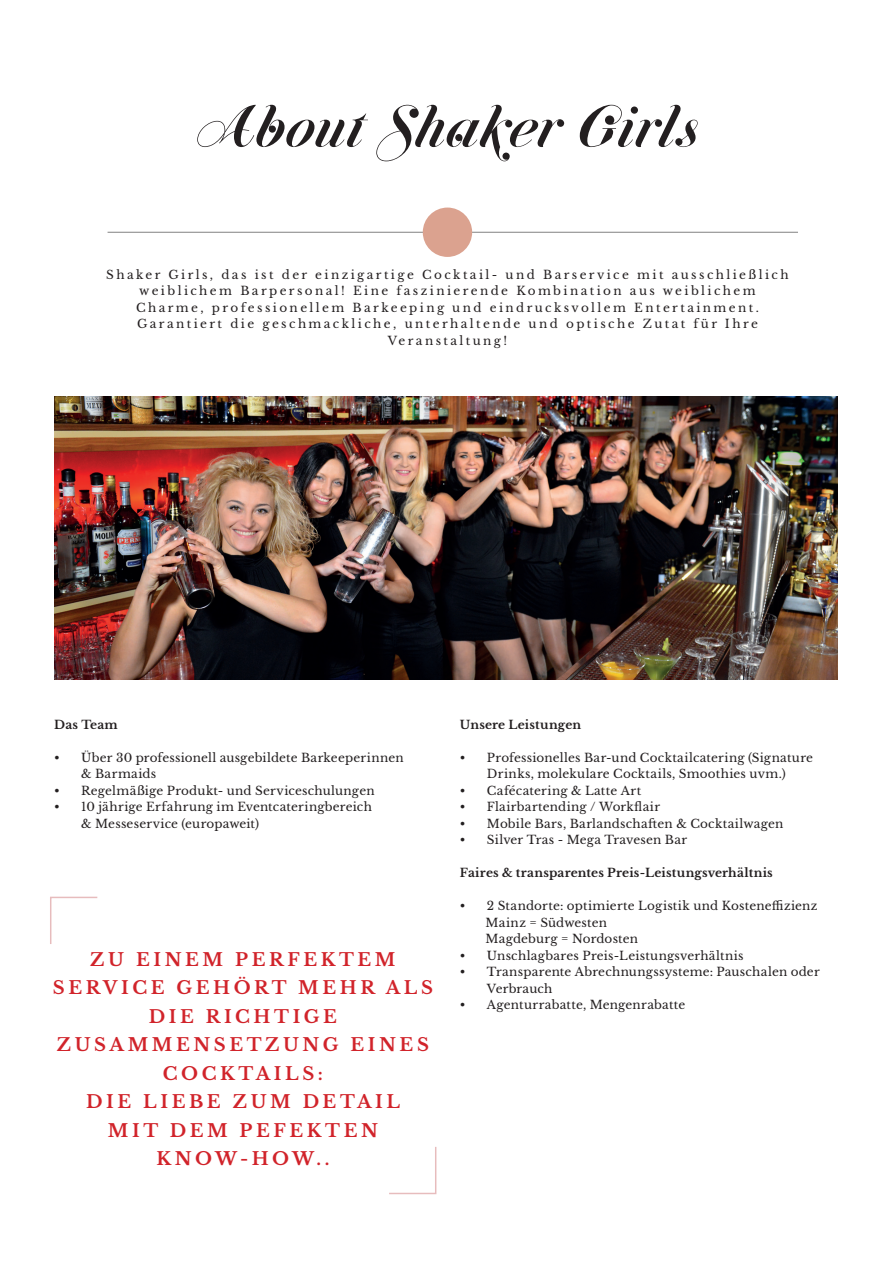
<style>
.page{position:relative;width:893px;height:1263px;background:#fff}
.page>*{position:absolute;margin:0;border:0;box-sizing:border-box;transform-origin:0 0}
.t1{font:500 60px "Jitzu Swash";color:#231f20}
.t2{font:700 18px/28.5px "Libre Baskerville";letter-spacing:.2em;color:#d1232a;text-align:center}
.t3{font:12px/16.5px "Libre Baskerville";letter-spacing:.03em;color:#231f20}
.t4{font:12px/16.5px "Libre Baskerville";letter-spacing:.2em;color:#231f20;text-align:center}
.t5{font:12px/16.5px "Libre Baskerville";letter-spacing:.01em;color:#231f20}
.t6{font:700 12px "Libre Baskerville";letter-spacing:.015em;color:#231f20}
</style>
<div class="page">
<hr style="left:108px;top:232px;width:690px;height:1px;background:#000">
<svg style="left:50px;top:896px;width:48px;height:48px"></svg>
<svg style="left:389px;top:1147px;width:48px;height:48px"></svg>
<div style="left:423px;top:208px;width:49px;height:49px;background:#dba28f;border-radius:50%"></div>
<img style="left:54px;top:397px;width:783px;height:283px">
<h1 class="t1" style="left:197px;top:90px;width:503px">About Shaker Girls</h1>
<p class="t4" style="left:106px;top:266px;width:684px">Shaker Girls, das ist der einzigartige Cocktail- und Barservice mit ausschließlich weiblichem Barpersonal! Eine faszinierende Kombination aus weiblichem Charme, professionellem Barkeeping und eindrucksvollem Entertainment.<br>Garantiert die geschmackliche, unterhaltende und optische Zutat für Ihre Veranstaltung!</p>
<p class="t6" style="left:54px;top:717px;width:65px">Das Team</p>
<p class="t3" style="left:81px;top:749px;width:324px;text-indent:-27px">• Über 30 professionell ausgebildete Barkeeperinnen &amp; Barmaids</p>
<p class="t3" style="left:54px;top:782px;width:322px">• Regelmäßige Produkt- und Serviceschulungen</p>
<p class="t3" style="left:81px;top:799px;width:292px;text-indent:-27px">• 10 jährige Erfahrung im Eventcateringbereich &amp; Messeservice (europaweit)</p>
<h2 class="t2" style="left:53px;top:945px;width:382px">ZU EINEM PERFEKTEM<br>SERVICE GEHÖRT MEHR ALS<br>DIE RICHTIGE<br>ZUSAMMENSETZUNG EINES<br>COCKTAILS:<br>DIE LIEBE ZUM DETAIL<br>MIT DEM PEFEKTEN<br>KNOW-HOW..</h2>
<p class="t6" style="left:460px;top:717px;width:123px">Unsere Leistungen</p>
<p class="t3" style="left:460px;top:749px;width:355px;text-align:center">• Professionelles Bar-und Cocktailcatering (Signature<br>Drinks, molekulare Cocktails, Smoothies uvm.)</p>
<p class="t3" style="left:460px;top:782px;width:183px">• Cafécatering &amp; Latte Art</p>
<p class="t3" style="left:460px;top:799px;width:202px">• Flairbartending / Workflair</p>
<p class="t3" style="left:460px;top:815px;width:325px">• Mobile Bars, Barlandschaften &amp; Cocktailwagen</p>
<p class="t5" style="left:460px;top:832px;width:229px">• Silver Tras - Mega Travesen Bar</p>
<p class="t6" style="left:460px;top:866px;width:314px">Faires &amp; transparentes Preis-Leistungsverhältnis</p>
<p class="t5" style="left:485px;top:898px;width:334px;text-indent:-26px">• 2 Standorte: optimierte Logistik und Kosteneffizienz<br>Mainz = Südwesten<br>Magdeburg = Nordosten</p>
<p class="t3" style="left:460px;top:947px;width:285px">• Unschlagbares Preis-Leistungsverhältnis</p>
<p class="t3" style="left:487px;top:964px;width:334px;text-indent:-27px">• Transparente Abrechnungssysteme: Pauschalen oder<br>Verbrauch</p>
<p class="t3" style="left:460px;top:997px;width:227px">• Agenturrabatte, Mengenrabatte</p>
</div>
